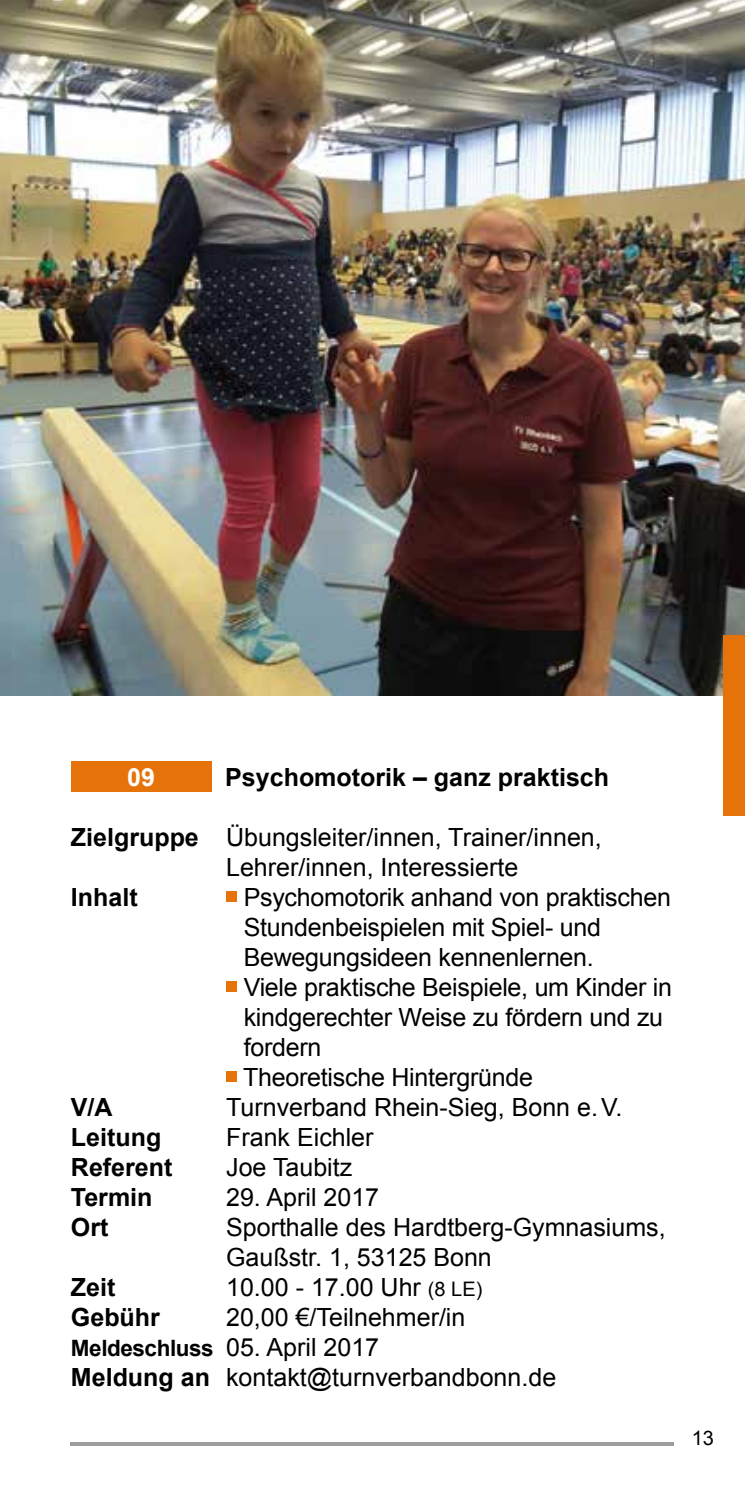
<style>
.page{position:relative;width:745px;height:1489px;background:#fff}
.page>*{position:absolute;margin:0;border:0;box-sizing:border-box;transform-origin:0 0}
.t1{font:25px/30px "Arial";color:#000}
.t2{font:700 25px "Arial";color:#000}
.t3{font:700 25px "Arial";color:#fff}
.t4{font:700 22.5px "Arial";letter-spacing:-.02em;color:#000}
.t5{font:20px "Arial";color:#000}
.s1{font-weight:700}
.s2{font-size:20px}
.s3{font-weight:400;font-size:25px}
</style>
<div class="page">
<hr style="left:71px;top:1442px;width:602px;height:3px;background:#9c9e9f">
<div style="left:226px;top:891px;width:10px;height:10px;background:#e5730a"></div>
<div style="left:226px;top:981px;width:10px;height:10px;background:#e5730a"></div>
<div style="left:226px;top:1071px;width:10px;height:10px;background:#e5730a"></div>
<div style="left:71px;top:761px;width:140px;height:30px;background:#e5730a"></div>
<img style="left:0;top:0;width:744px;height:695px">
<div style="left:723px;top:635px;width:21px;height:180px;background:#e5730a"></div>
<p class="t2" style="left:225px;top:760px;width:385px">Psychomotorik – ganz praktisch</p>
<p class="t1" style="left:226px;top:822px;width:377px;text-indent:-155px"><span class="s1">Zielgruppe</span> Übungsleiter/innen, Trainer/innen,<br>Lehrer/innen, Interessierte</p>
<p class="t2" style="left:71px;top:880px;width:68px">Inhalt</p>
<p class="t1" style="left:243px;top:882px;width:430px">Psychomotorik anhand von praktischen<br>Stundenbeispielen mit Spiel- und<br>Bewegungsideen kennenlernen.<br>Viele praktische Beispiele, um Kinder in kindgerechter Weise zu fördern und zu fordern<br>Theoretische Hintergründe</p>
<p class="t2" style="left:71px;top:1090px;width:43px">V/A</p>
<p class="t1" style="left:226px;top:1092px;width:397px">Turnverband Rhein-Sieg, Bonn e.V.</p>
<p class="t2" style="left:71px;top:1120px;width:92px">Leitung</p>
<p class="t1" style="left:226px;top:1122px;width:149px">Frank Eichler</p>
<p class="t2" style="left:71px;top:1150px;width:103px">Referent</p>
<p class="t1" style="left:226px;top:1152px;width:128px">Joe Taubitz</p>
<p class="t2" style="left:71px;top:1180px;width:83px">Termin</p>
<p class="t1" style="left:226px;top:1182px;width:154px">29. April 2017</p>
<p class="t2" style="left:71px;top:1210px;width:39px">Ort</p>
<p class="t1" style="left:226px;top:1212px;width:441px">Sporthalle des Hardtberg-Gymnasiums,<br>Gaußstr. 1, 53125 Bonn</p>
<p class="t2" style="left:71px;top:1270px;width:46px">Zeit</p>
<p class="t1" style="left:226px;top:1272px;width:257px">10.00 - 17.00 Uhr <span class="s2">(8 LE)</span></p>
<p class="t2" style="left:71px;top:1300px;width:90px">Gebühr</p>
<p class="t1" style="left:226px;top:1302px;width:241px">20,00 €/Teilnehmer/in</p>
<p class="t4" style="left:71px;top:1332px;width:309px">Meldeschluss <span class="s3">05. April 2017</span></p>
<p class="t1" style="left:71px;top:1362px;width:486px"><span class="s1">Meldung an</span> kontakt@turnverbandbonn.de</p>
<p class="t3" style="left:127px;top:760px;width:29px">09</p>
<p class="t5" style="left:691px;top:1424px;width:24px">13</p>
</div>
